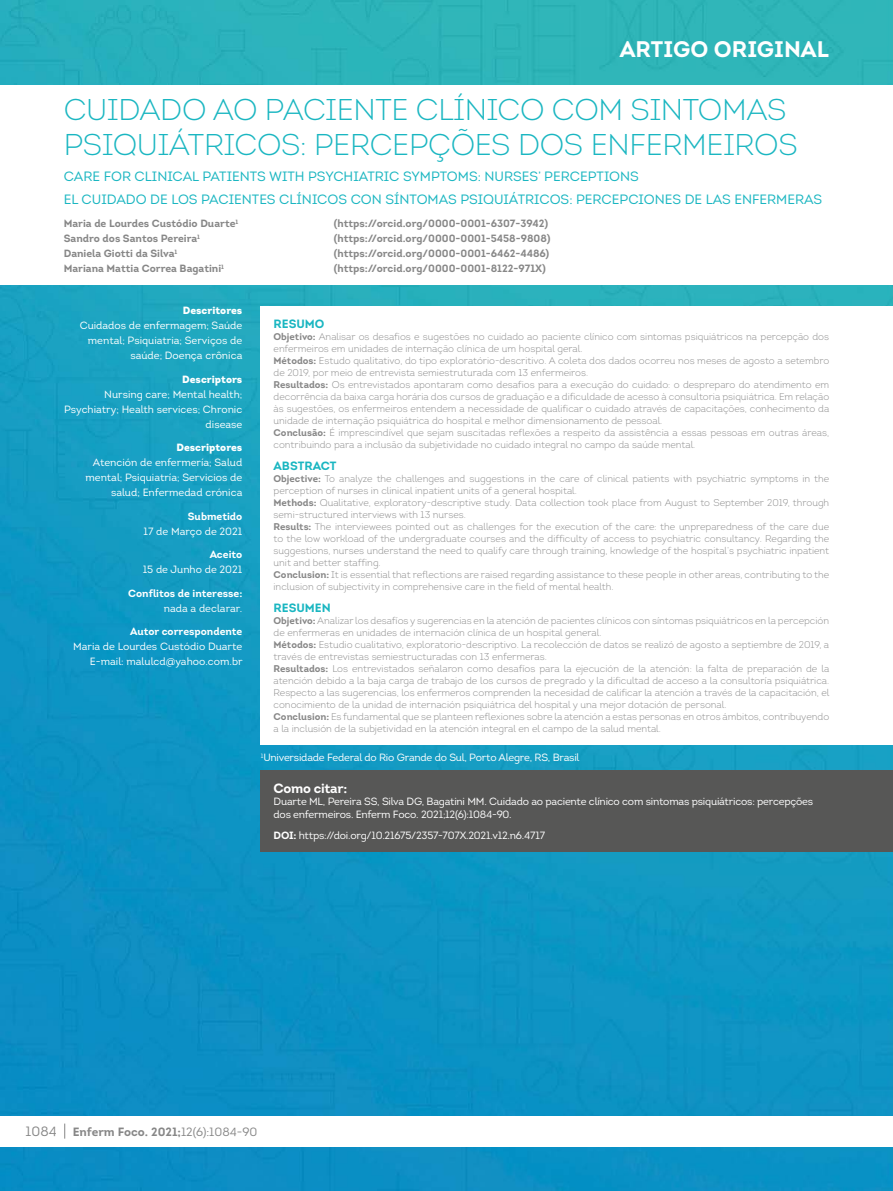
<style>
.page{position:relative;width:893px;height:1191px;background:#fff}
.page>*{position:absolute;margin:0;border:0;box-sizing:border-box;transform-origin:0 0}
.t1{font:30px/34.5px "Intro Light Caps";letter-spacing:-.01em;color:#1ab6c1}
.t2{font:700 22.5px "Intro";color:#fff}
.t3{font:13.5px/22.2px "Intro";color:#1ab6c1}
.t4{font:700 13.5px "Intro";letter-spacing:-.02em;color:#fff}
.t5{font:700 12px "Intro";color:#878787}
.t6{font:700 12px "Intro";color:#1ab6c1}
.t7{font:10.5px/15px "Intro";letter-spacing:-.005em;color:#fff;text-align:right}
.t8{font:700 10.5px "Intro";color:#878787}
.t9{font:700 10.5px "Intro";color:#fff}
.t10{font:900 10.5px "Intro";color:#fff}
.t11{font:300 9.75px/12px "Intro";color:#878787}
.s1{font-weight:700}
.s2{font-weight:400;font-size:13.5px}
.s3{font-weight:400}
</style>
<div class="page">
<img style="left:0;top:0;width:893px;height:1191px">
<div style="left:0;top:1117px;width:893px;height:30px;background:#fff"></div>
<div style="left:261px;top:306px;width:632px;height:439px;background:#fff"></div>
<div style="left:0;top:85px;width:893px;height:200px;background:#fff"></div>
<div style="left:261px;top:770px;width:632px;height:81px;background:#575756"></div>
<svg style="left:64px;top:1123px;width:1px;height:15px"></svg>
<h2 class="t2" style="left:620px;top:34px;width:210px">ARTIGO ORIGINAL</h2>
<h1 class="t1" style="left:64px;top:92px;width:735px">CUIDADO AO PACIENTE CLÍNICO COM SINTOMAS<br>PSIQUIÁTRICOS: PERCEPÇÕES DOS ENFERMEIROS</h1>
<h3 class="t3" style="left:64px;top:166px;width:760px">CARE FOR CLINICAL PATIENTS WITH PSYCHIATRIC SYMPTOMS: NURSES’ PERCEPTIONS<br>EL CUIDADO DE LOS PACIENTES CLÍNICOS CON SÍNTOMAS PSIQUIÁTRICOS: PERCEPCIONES DE LAS ENFERMERAS</h3>
<p class="t8" style="left:64px;top:217px;width:176px">Maria de Lourdes Custódio Duarte<sup>1</sup></p>
<p class="t8" style="left:334px;top:217px;width:216px">(https://orcid.org/0000-0001-6307-3942)</p>
<p class="t8" style="left:64px;top:232px;width:138px">Sandro dos Santos Pereira<sup>1</sup></p>
<p class="t8" style="left:334px;top:232px;width:218px">(https://orcid.org/0000-0001-5458-9808)</p>
<p class="t8" style="left:64px;top:247px;width:115px">Daniela Giotti da Silva<sup>1</sup></p>
<p class="t8" style="left:334px;top:247px;width:217px">(https://orcid.org/0000-0001-6462-4486)</p>
<p class="t8" style="left:64px;top:262px;width:162px">Mariana Mattia Correa Bagatini<sup>1</sup></p>
<p class="t8" style="left:334px;top:262px;width:214px">(https://orcid.org/0000-0001-8122-971X)</p>
<p class="t10" style="left:183px;top:303px;width:61px">Descritores</p>
<p class="t7" style="left:80px;top:318px;width:164px">Cuidados de enfermagem; Saúde mental; Psiquiatria; Serviços de saúde; Doença crônica</p>
<p class="t10" style="left:182px;top:372px;width:62px">Descriptors</p>
<p class="t7" style="left:64px;top:386px;width:180px">Nursing care; Mental health;<br>Psychiatry; Health services; Chronic disease</p>
<p class="t10" style="left:177px;top:440px;width:67px">Descriptores</p>
<p class="t7" style="left:85px;top:455px;width:158px">Atención de enfermería; Salud mental; Psiquiatría; Servicios de salud; Enfermedad crónica</p>
<p class="t9" style="left:188px;top:509px;width:56px">Submetido</p>
<p class="t7" style="left:144px;top:523px;width:100px">17 de Março de 2021</p>
<p class="t9" style="left:210px;top:548px;width:34px">Aceito</p>
<p class="t7" style="left:143px;top:562px;width:101px">15 de Junho de 2021</p>
<p class="t9" style="left:128px;top:586px;width:116px">Conflitos de interesse:</p>
<p class="t7" style="left:164px;top:600px;width:80px">nada a declarar.</p>
<p class="t9" style="left:130px;top:625px;width:114px">Autor correspondente</p>
<p class="t7" style="left:73px;top:639px;width:171px">Maria de Lourdes Custódio Duarte<br>E-mail: malulcd@yahoo.com.br</p>
<p class="t6" style="left:274px;top:316px;width:52px">RESUMO</p>
<p class="t11" style="left:274px;top:330px;width:557px"><span class="s1">Objetivo:</span> Analisar os desafios e sugestões no cuidado ao paciente clínico com sintomas psiquiátricos na percepção dos enfermeiros em unidades de internação clínica de um hospital geral.<br><span class="s1">Métodos:</span> Estudo qualitativo, do tipo exploratório-descritivo. A coleta dos dados ocorreu nos meses de agosto a setembro de 2019, por meio de entrevista semiestruturada com 13 enfermeiros.<br><span class="s1">Resultados:</span> Os entrevistados apontaram como desafios para a execução do cuidado: o despreparo do atendimento em decorrência da baixa carga horária dos cursos de graduação e a dificuldade de acesso à consultoria psiquiátrica. Em relação às sugestões, os enfermeiros entendem a necessidade de qualificar o cuidado através de capacitações, conhecimento da unidade de internação psiquiátrica do hospital e melhor dimensionamento de pessoal.<br><span class="s1">Conclusão:</span> É imprescindível que sejam suscitadas reflexões a respeito da assistência a essas pessoas em outras áreas, contribuindo para a inclusão da subjetividade no cuidado integral no campo da saúde mental.</p>
<p class="t6" style="left:274px;top:458px;width:65px">ABSTRACT</p>
<p class="t11" style="left:274px;top:472px;width:557px"><span class="s1">Objective:</span> To analyze the challenges and suggestions in the care of clinical patients with psychiatric symptoms in the perception of nurses in clinical inpatient units of a general hospital.<br><span class="s1">Methods:</span> Qualitative, exploratory-descriptive study. Data collection took place from August to September 2019, through semi-structured interviews with 13 nurses.<br><span class="s1">Results:</span> The interviewees pointed out as challenges for the execution of the care: the unpreparedness of the care due to the low workload of the undergraduate courses and the difficulty of access to psychiatric consultancy. Regarding the suggestions, nurses understand the need to qualify care through training, knowledge of the hospital’s psychiatric inpatient unit and better staffing.<br><span class="s1">Conclusion:</span> It is essential that reflections are raised regarding assistance to these people in other areas, contributing to the inclusion of subjectivity in comprehensive care in the field of mental health.</p>
<p class="t6" style="left:274px;top:600px;width:59px">RESUMEN</p>
<p class="t11" style="left:274px;top:614px;width:557px"><span class="s1">Objetivo:</span> Analizar los desafíos y sugerencias en la atención de pacientes clínicos con síntomas psiquiátricos en la percepción de enfermeras en unidades de internación clínica de un hospital general.<br><span class="s1">Métodos:</span> Estudio cualitativo, exploratorio-descriptivo. La recolección de datos se realizó de agosto a septiembre de 2019, a través de entrevistas semiestructuradas con 13 enfermeras.<br><span class="s1">Resultados:</span> Los entrevistados señalaron como desafíos para la ejecución de la atención: la falta de preparación de la atención debido a la baja carga de trabajo de los cursos de pregrado y la dificultad de acceso a la consultoría psiquiátrica.<br>Respecto a las sugerencias, los enfermeros comprenden la necesidad de calificar la atención a través de la capacitación, el conocimiento de la unidad de internación psiquiátrica del hospital y una mejor dotación de personal.<br><span class="s1">Conclusion:</span> Es fundamental que se planteen reflexiones sobre la atención a estas personas en otros ámbitos, contribuyendo a la inclusión de la subjetividad en la atención integral en el campo de la salud mental.</p>
<p class="t7" style="left:261px;top:750px;width:320px"><sup>1</sup>Universidade Federal do Rio Grande do Sul, Porto Alegre, RS, Brasil</p>
<h3 class="t4" style="left:274px;top:779px;width:75px">Como citar:</h3>
<p class="t7" style="left:274px;top:795px;width:541px;line-height:12.6px;text-align:left">Duarte ML, Pereira SS, Silva DG, Bagatini MM. Cuidado ao paciente clínico com sintomas psiquiátricos: percepções dos enfermeiros. Enferm Foco. 2021;12(6):1084-90.</p>
<p class="t7" style="left:274px;top:828px;width:273px"><span class="s1">DOI:</span> https://doi.org/10.21675/2357-707X.2021.v12.n6.4717</p>
<p class="t5" style="left:26px;top:1123px;width:233px"><span class="s2">1084</span> Enferm Foco. 2021;<span class="s3">12(6):1084-90</span></p>
</div>
